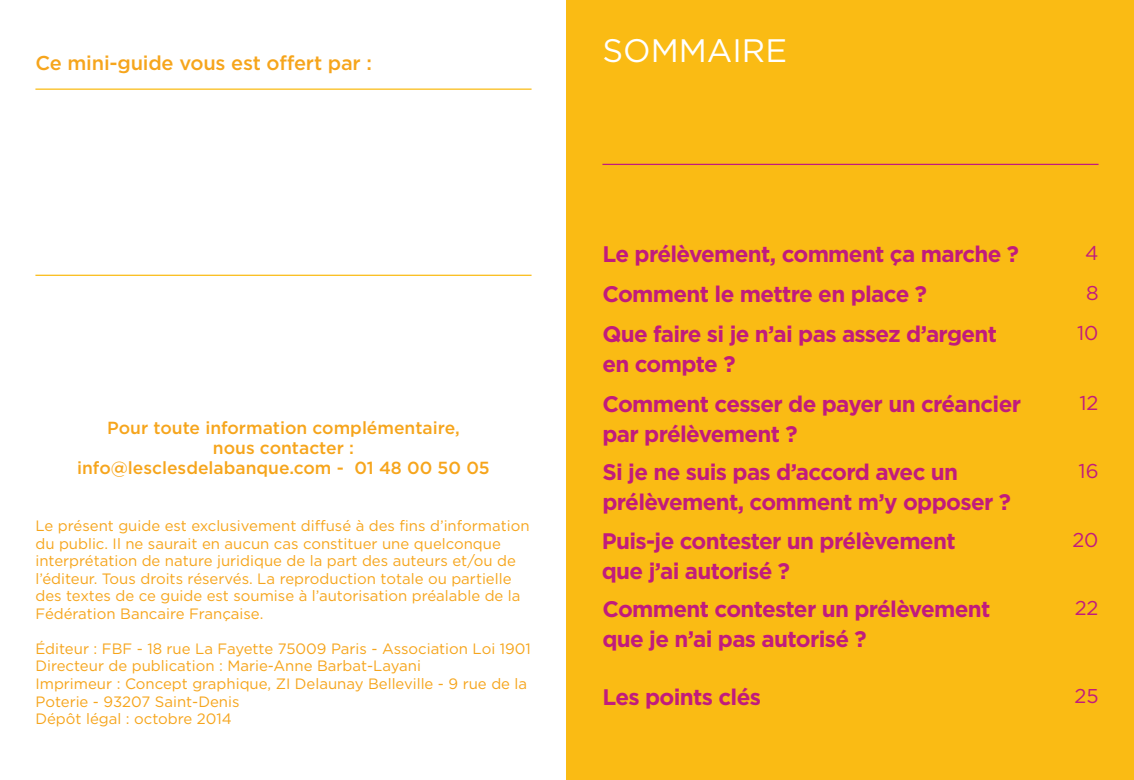
<style>
.page{position:relative;width:1134px;height:780px;background:#fff}
.page>*{position:absolute;margin:0;border:0;box-sizing:border-box;transform-origin:0 0}
.H1_-_intro_sommaire{font:32.5px "Gotham";color:#fff}
.H2-_titres_sommaire{font:700 22.5px/30px "Gotham";letter-spacing:-.03em;color:#c11b7d}
.offert{font:500 20px "Gotham";letter-spacing:-.01em;color:#f6a51c}
.Numéro_sommaire{font:20px "Gotham";color:#c11b7d}
.Contact{font:500 17.5px/20px "Gotham";color:#f6a51c;text-align:center}
.Mentions_légales{font:15px/17.5px "Gotham";color:#f6a51c}
</style>
<div class="page">
<div style="left:567px;top:0;width:567px;height:780px;background:#fabb14"></div>
<hr style="left:35px;top:88px;width:496px;height:2px;background:#fabb14">
<hr style="left:35px;top:275px;width:496px;height:1px;background:#fabb14">
<hr style="left:602px;top:164px;width:496px;height:1px;background:#c11b7d">
<p class="offert" style="left:35px;top:50px;width:338px">Ce mini-guide vous est offert par :</p>
<p class="Contact" style="left:107px;top:417px;width:354px">Pour toute information complémentaire, nous contacter :</p>
<p class="Contact" style="left:77px;top:457px;width:414px">info@lesclesdelabanque.com - 01 48 00 50 05</p>
<p class="Mentions_légales" style="left:35px;top:517px;width:496px">Le présent guide est exclusivement diffusé à des fins d’information du public. Il ne saurait en aucun cas constituer une quelconque interprétation de nature juridique de la part des auteurs et/ou de l’éditeur. Tous droits réservés. La reproduction totale ou partielle des textes de ce guide est soumise à l’autorisation préalable de la Fédération Bancaire Française.</p>
<p class="Mentions_légales" style="left:35px;top:639px;width:497px">Éditeur : FBF - 18 rue La Fayette 75009 Paris - Association Loi 1901</p>
<p class="Mentions_légales" style="left:35px;top:657px;width:387px">Directeur de publication : Marie-Anne Barbat-Layani</p>
<p class="Mentions_légales" style="left:35px;top:674px;width:493px">Imprimeur : Concept graphique, ZI Delaunay Belleville - 9 rue de la<br>Poterie - 93207 Saint-Denis</p>
<p class="Mentions_légales" style="left:35px;top:709px;width:198px">Dépôt légal : octobre 2014</p>
<h1 class="H1_-_intro_sommaire" style="left:602px;top:30px;width:186px">SOMMAIRE</h1>
<h2 class="H2-_titres_sommaire" style="left:602px;top:239px;width:418px">Le prélèvement, comment ça marche ?</h2>
<p class="Numéro_sommaire" style="left:1085px;top:240px;width:15px">4</p>
<h2 class="H2-_titres_sommaire" style="left:602px;top:279px;width:326px">Comment le mettre en place ?</h2>
<p class="Numéro_sommaire" style="left:1086px;top:280px;width:14px">8</p>
<h2 class="H2-_titres_sommaire" style="left:602px;top:319px;width:396px">Que faire si je n’ai pas assez d’argent en compte ?</h2>
<p class="Numéro_sommaire" style="left:1077px;top:320px;width:23px">10</p>
<h2 class="H2-_titres_sommaire" style="left:602px;top:388px;width:420px">Comment cesser de payer un créancier par prélèvement ?</h2>
<p class="Numéro_sommaire" style="left:1079px;top:390px;width:21px">12</p>
<h2 class="H2-_titres_sommaire" style="left:602px;top:457px;width:410px">Si je ne suis pas d’accord avec un prélèvement, comment m’y opposer ?</h2>
<p class="Numéro_sommaire" style="left:1078px;top:458px;width:22px">16</p>
<h2 class="H2-_titres_sommaire" style="left:602px;top:525px;width:355px">Puis-je contester un prélèvement que j’ai autorisé ?</h2>
<p class="Numéro_sommaire" style="left:1072px;top:526px;width:28px">20</p>
<h2 class="H2-_titres_sommaire" style="left:602px;top:594px;width:389px">Comment contester un prélèvement que je n’ai pas autorisé ?</h2>
<p class="Numéro_sommaire" style="left:1075px;top:595px;width:25px">22</p>
<h2 class="H2-_titres_sommaire" style="left:602px;top:681px;width:160px">Les points clés</h2>
<p class="Numéro_sommaire" style="left:1074px;top:683px;width:26px">25</p>
</div>
